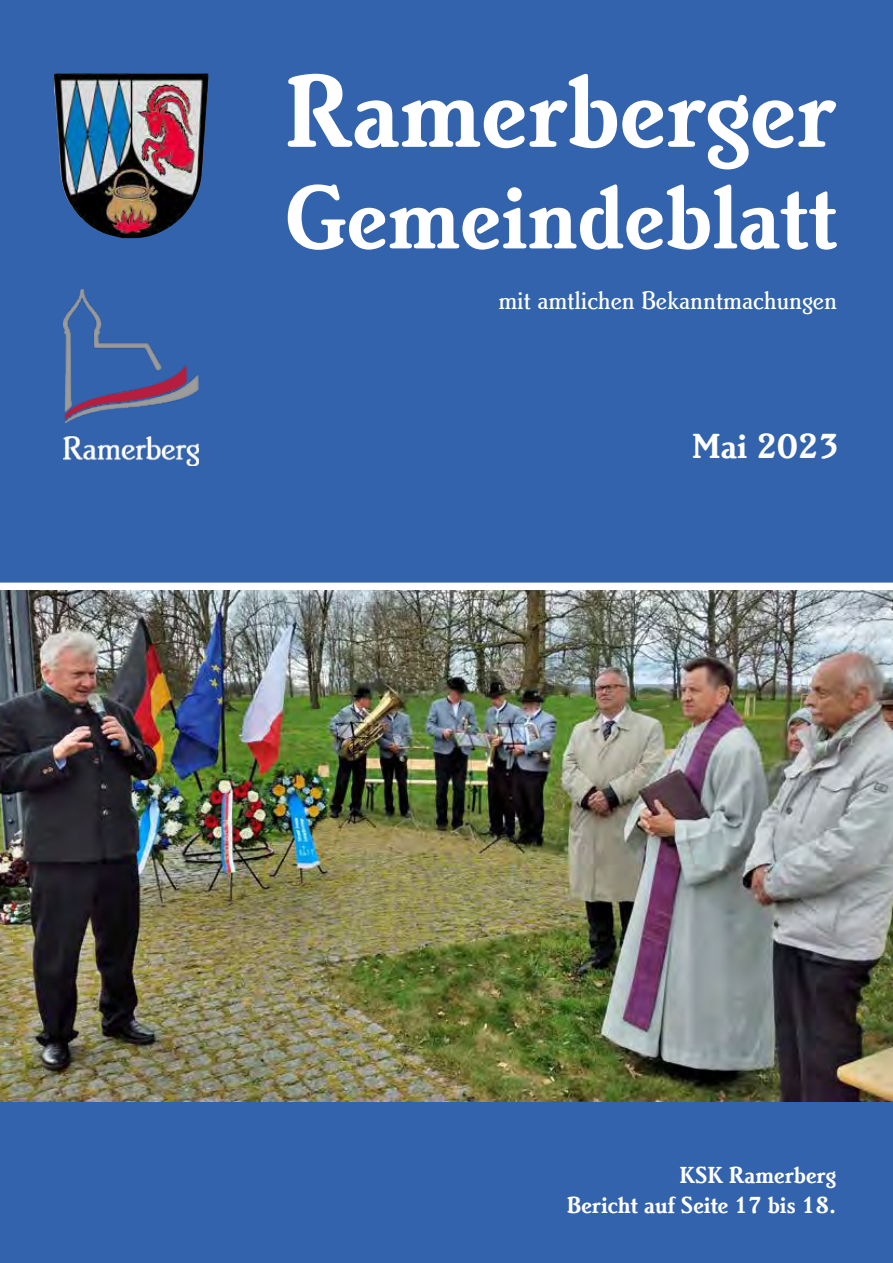
<style>
.page{position:relative;width:893px;height:1263px;background:#3363ac}
.page>*{position:absolute;margin:0;border:0;box-sizing:border-box;transform-origin:0 0}
.t1{font:700 36px "Brighton EF";color:#fff}
.t2{font:500 26.25px "Brighton EF";color:#fff}
.t3{font:700 24px/30.8px "Brighton EF";color:#fff;text-align:right}
</style>
<div class="page">
<img style="left:54px;top:73px;width:154px;height:165px">
<img style="left:64px;top:289px;width:135px;height:177px">
<svg style="left:288px;top:74px;width:548px;height:95px"></svg>
<svg style="left:288px;top:184px;width:549px;height:66px"></svg>
<div style="left:0;top:583px;width:893px;height:7px;background:#fff"></div>
<img style="left:0;top:590px;width:893px;height:512px">
<p class="t2" style="left:498px;top:285px;width:340px">mit amtlichen Bekanntmachungen</p>
<h1 class="t1" style="left:692px;top:424px;width:148px">Mai 2023</h1>
<p class="t3" style="left:567px;top:1159px;width:271px">KSK Ramerberg<br>Bericht auf Seite 17 bis 18.</p>
</div>
